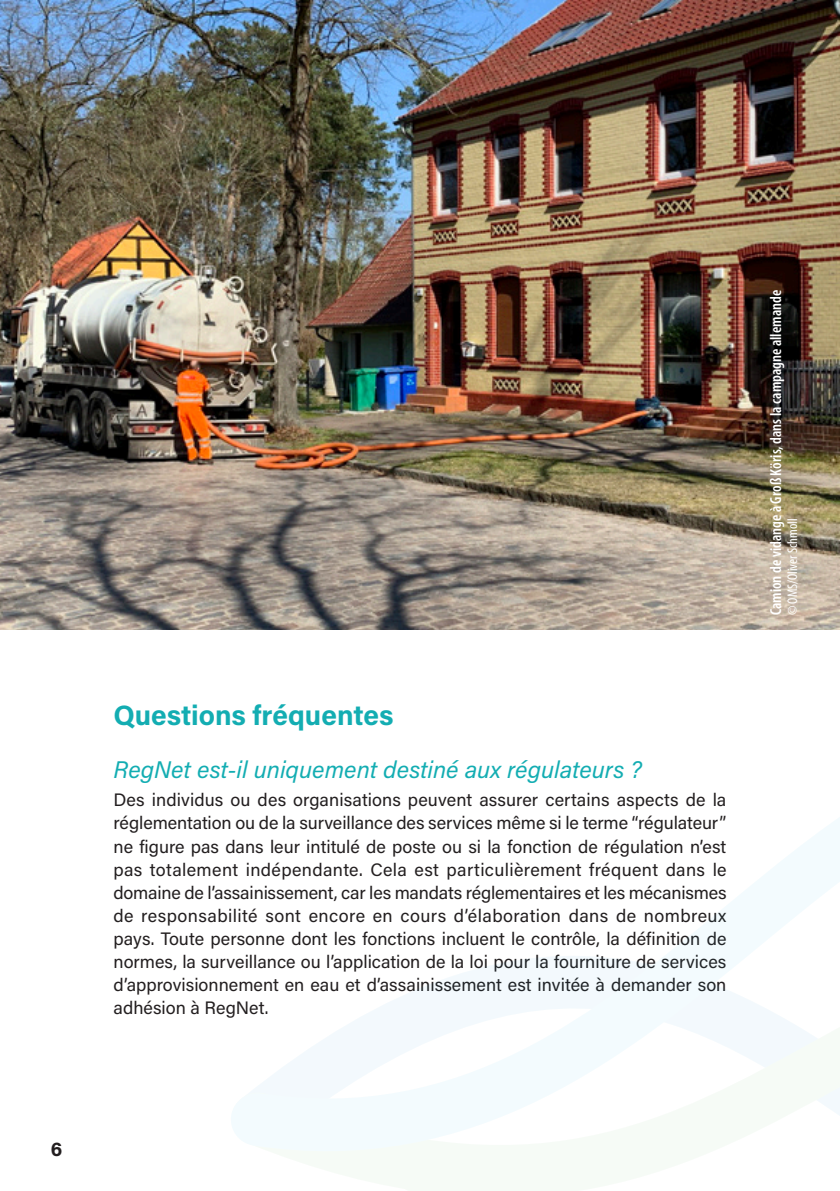
<style>
.page{position:relative;width:840px;height:1191px;background:#fff}
.page>*{position:absolute;margin:0;border:0;box-sizing:border-box;transform-origin:0 0}
.Title_C{font:700 28px "Acumin Pro";color:#13adb2}
.Title_D{font:italic 24px "Acumin Pro";color:#13adb2}
.t1{font:700 20px "Acumin Pro";color:#231f20}
.Body_text{font:18px/23px "Acumin Pro";color:#231f20;text-align:justify}
.Body_text-2{font:600 condensed 16px "Myriad Pro";color:#fff}
.Body_bullet_level_1{font:condensed 14px "Myriad Pro";color:#fff}
</style>
<div class="page">
<img style="left:0;top:0;width:839px;height:629px">
<svg style="left:231px;top:818px;width:608px;height:333px"></svg>
<p class="t1" style="left:51px;top:1134px;width:13px">6</p>
<p class="Title_C" style="left:113px;top:695px;width:281px">Questions fréquentes</p>
<p class="Title_D" style="left:113px;top:752px;width:529px">RegNet est-il uniquement destiné aux régulateurs ?</p>
<p class="Body_text" style="left:113px;top:788px;width:614px">Des individus ou des organisations peuvent assurer certains aspects de la réglementation ou de la surveillance des services même si le terme “régulateur” ne figure pas dans leur intitulé de poste ou si la fonction de régulation n’est pas totalement indépendante. Cela est particulièrement fréquent dans le domaine de l’assainissement, car les mandats réglementaires et les mécanismes de responsabilité sont encore en cours d’élaboration dans de nombreux pays. Toute personne dont les fonctions incluent le contrôle, la définition de normes, la surveillance ou l’application de la loi pour la fourniture de services d’approvisionnement en eau et d’assainissement est invitée à demander son adhésion à RegNet.</p>
<p class="Body_text-2" style="left:766px;top:615px;width:327px;rotate:-90deg">Camion de vidange à Groß Köris, dans la campagne allemande</p>
<p class="Body_bullet_level_1" style="left:783px;top:615px;width:98px;rotate:-90deg">© OMS/Oliver Schmoll</p>
</div>
